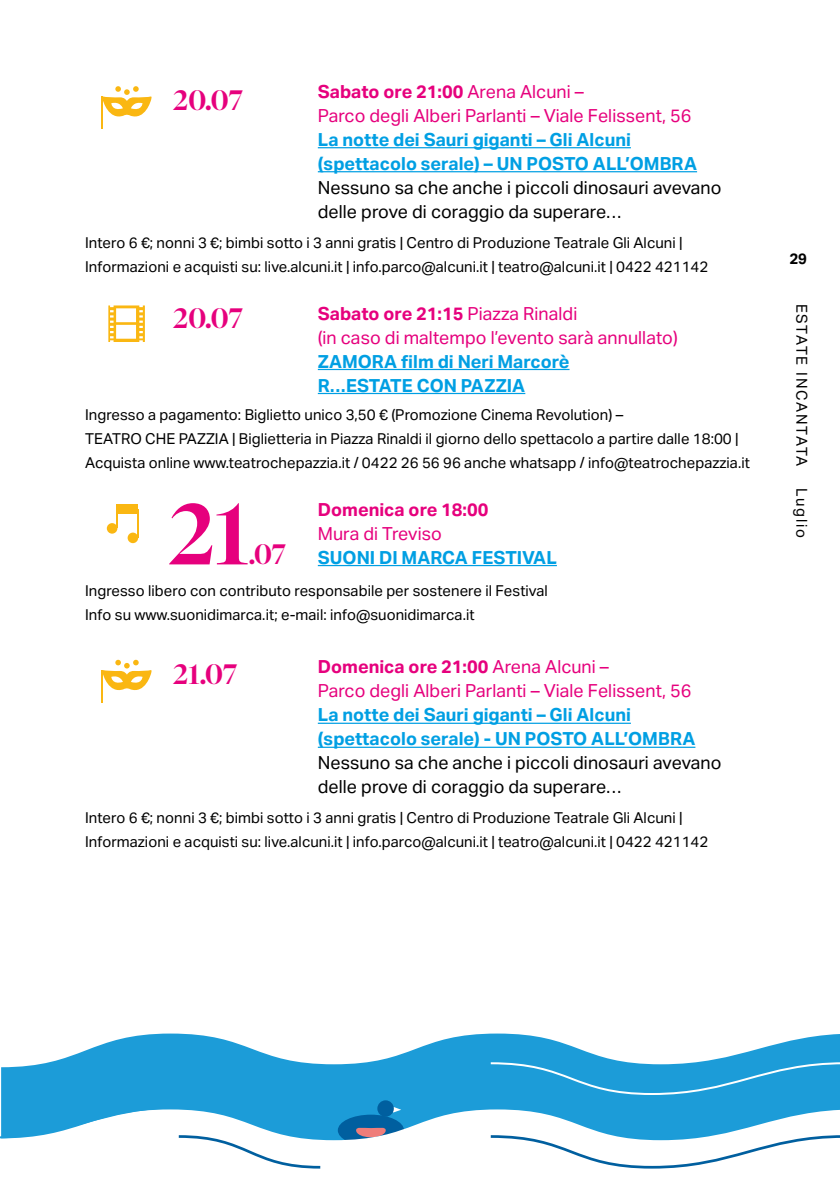
<style>
.page{position:relative;width:840px;height:1191px;background:#fff}
.page>*{position:absolute;margin:0;border:0;box-sizing:border-box;transform-origin:0 0}
.t1{font:500 86px "Tiempos Fine Test";color:#e6007d}
.t2{font:500 28px "Tiempos Fine Test";letter-spacing:.01em;color:#e6007d}
.t3{font:18px/24px "Aktiv Grotesk";color:#e6007d}
.t4{font:700 18px/24px "Aktiv Grotesk";color:#009fe3}
.t5{font:18px/24px "Aktiv Grotesk";color:#000}
.t6{font:700 18px "Aktiv Grotesk";color:#e6007d}
.t7{font:15px/24px "Aktiv Grotesk";color:#000}
.t8{font:15px "Aktiv Grotesk";letter-spacing:.105em;color:#000}
.t9{font:700 15px "Aktiv Grotesk";color:#000}
.s1{font-weight:700}
</style>
<div class="page">
<svg style="left:1px;top:1033px;width:838px;height:71px;fill:#1c9cd8"></svg>
<svg style="left:488px;top:1061px;width:351px;height:35px;background:#2ca3da"></svg>
<svg style="left:377px;top:1100px;width:16px;height:16px"></svg>
<svg style="left:0;top:1104px;width:839px;height:65px"></svg>
<hr style="left:317px;top:147px;width:313px;height:1px;background:#009fe3">
<hr style="left:317px;top:171px;width:379px;height:1px;background:#009fe3">
<hr style="left:317px;top:369px;width:252px;height:1px;background:#009fe3">
<hr style="left:317px;top:393px;width:208px;height:1px;background:#009fe3">
<hr style="left:317px;top:565px;width:239px;height:1px;background:#009fe3">
<hr style="left:317px;top:722px;width:313px;height:2px;background:#009fe3">
<hr style="left:317px;top:746px;width:378px;height:2px;background:#009fe3">
<hr style="left:102px;top:96px;width:1px;height:33px;background:#fab712">
<svg style="left:101px;top:86px;width:51px;height:35px"></svg>
<hr style="left:102px;top:670px;width:1px;height:33px;background:#fab712">
<svg style="left:101px;top:660px;width:51px;height:34px"></svg>
<svg style="left:108px;top:305px;width:37px;height:37px"></svg>
<div style="left:107px;top:523px;width:10px;height:10px;background:#fab712;border-radius:50%"></div>
<div style="left:127px;top:532px;width:11px;height:11px;background:#fab712;border-radius:50%"></div>
<svg style="left:116px;top:513px;width:1px;height:13px"></svg>
<svg style="left:137px;top:513px;width:1px;height:22px"></svg>
<div style="left:116px;top:504px;width:22px;height:9px;background:#fab712"></div>
<p class="t3" style="left:317px;top:80px;width:375px"><span class="s1">Sabato ore 21:00</span> Arena Alcuni –<br>Parco degli Alberi Parlanti – Viale Felissent, 56</p>
<p class="t4" style="left:317px;top:128px;width:380px">La notte dei Sauri giganti – Gli Alcuni (spettacolo serale) – UN POSTO ALL’OMBRA</p>
<p class="t5" style="left:317px;top:176px;width:405px">Nessuno sa che anche i piccoli dinosauri avevano delle prove di coraggio da superare…</p>
<p class="t7" style="left:85px;top:230px;width:624px">Intero 6 €; nonni 3 €; bimbi sotto i 3 anni gratis | Centro di Produzione Teatrale Gli Alcuni |<br>Informazioni e acquisti su: live.alcuni.it | info.parco@alcuni.it | teatro@alcuni.it | 0422 421142</p>
<p class="t3" style="left:317px;top:301px;width:361px"><span class="s1">Sabato ore 21:15</span> Piazza Rinaldi<br>(in caso di maltempo l’evento sarà annullato)</p>
<p class="t4" style="left:317px;top:349px;width:253px">ZAMORA film di Neri Marcorè<br>R…ESTATE CON PAZZIA</p>
<p class="t7" style="left:85px;top:402px;width:666px">Ingresso a pagamento: Biglietto unico 3,50 € (Promozione Cinema Revolution) –<br>TEATRO CHE PAZZIA | Biglietteria in Piazza Rinaldi il giorno dello spettacolo a partire dalle 18:00 |<br>Acquista online www.teatrochepazzia.it / 0422 26 56 96 anche whatsapp / info@teatrochepazzia.it</p>
<p class="t6" style="left:317px;top:499px;width:172px">Domenica ore 18:00</p>
<p class="t3" style="left:317px;top:521px;width:126px">Mura di Treviso</p>
<p class="t4" style="left:317px;top:545px;width:240px">SUONI DI MARCA FESTIVAL</p>
<p class="t7" style="left:85px;top:578px;width:464px">Ingresso libero con contributo responsabile per sostenere il Festival<br>Info su www.suonidimarca.it; e-mail: info@suonidimarca.it</p>
<p class="t3" style="left:317px;top:655px;width:375px"><span class="s1">Domenica ore 21:00</span> Arena Alcuni –<br>Parco degli Alberi Parlanti – Viale Felissent, 56</p>
<p class="t4" style="left:317px;top:703px;width:379px">La notte dei Sauri giganti – Gli Alcuni (spettacolo serale) - UN POSTO ALL’OMBRA</p>
<p class="t5" style="left:317px;top:751px;width:405px">Nessuno sa che anche i piccoli dinosauri avevano delle prove di coraggio da superare…</p>
<p class="t7" style="left:85px;top:806px;width:624px">Intero 6 €; nonni 3 €; bimbi sotto i 3 anni gratis | Centro di Produzione Teatrale Gli Alcuni |<br>Informazioni e acquisti su: live.alcuni.it | info.parco@alcuni.it | teatro@alcuni.it | 0422 421142</p>
<h2 class="t2" style="left:173px;top:83px;width:71px">20.07</h2>
<h2 class="t2" style="left:173px;top:301px;width:71px">20.07</h2>
<h1 class="t1" style="left:169px;top:482px;width:81px">21</h1>
<h2 class="t2" style="left:249px;top:538px;width:38px">.07</h2>
<h2 class="t2" style="left:173px;top:657px;width:66px">21.07</h2>
<p class="t9" style="left:788px;top:250px;width:19px">29</p>
<p class="t8" style="left:809px;top:303px;width:164px;rotate:90deg">ESTATE INCANTATA</p>
<p class="t7" style="left:813px;top:488px;width:52px;rotate:90deg">Luglio</p>
</div>
